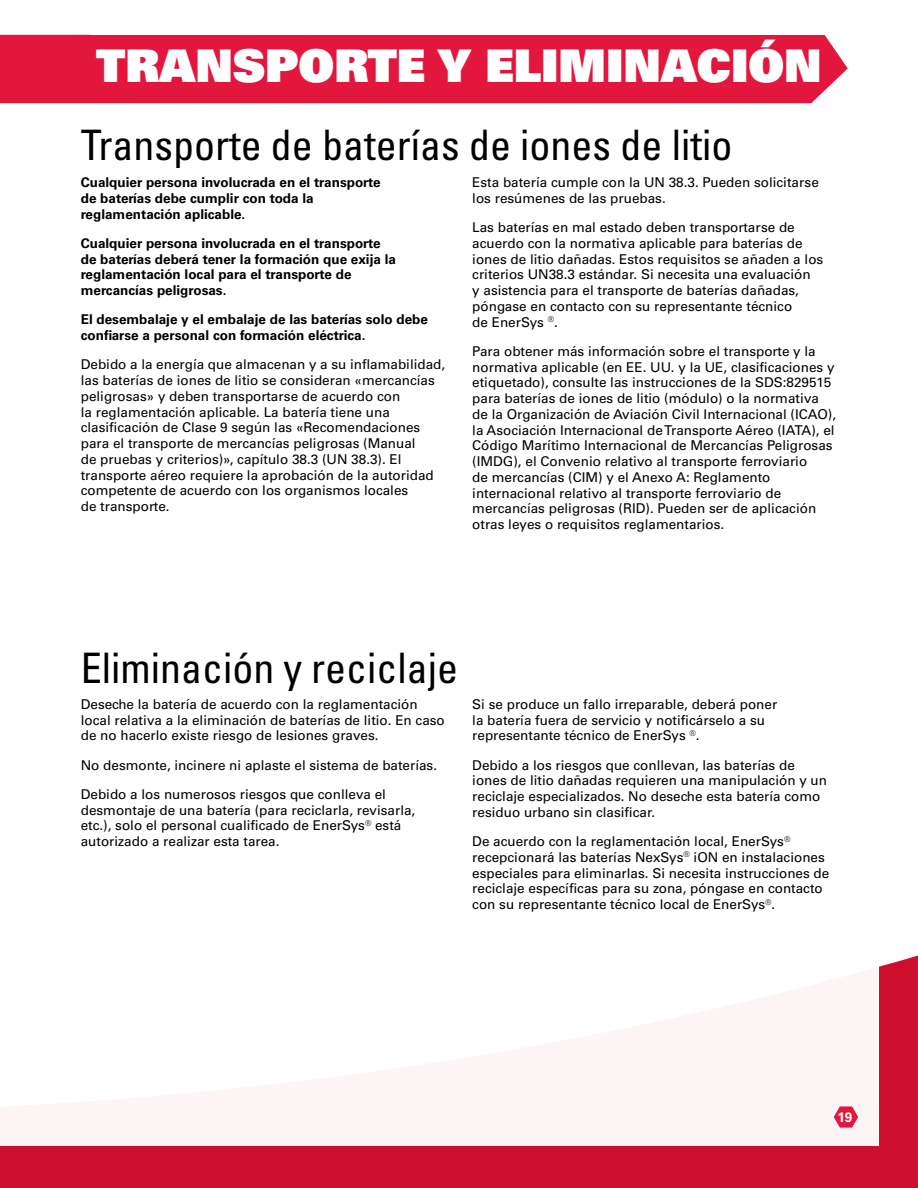
<style>
.page{position:relative;width:918px;height:1188px;background:#fff}
.page>*{position:absolute;margin:0;border:0;box-sizing:border-box;transform-origin:0 0}
.t1{font:45px "Univers LT Std X Black";color:#fff}
.Labels{font:condensed 42px "Univers LT Std";color:#000}
.Labels-2{font:13.5px/15.8px "Univers LT Std";color:#000}
.Labels-3{font:700 13.5px/15.8px "Univers LT Std";color:#000}
.t2{font:700 13.5px "Univers LT Std";color:#fff}
</style>
<div class="page">
<div style="left:0;top:955px;width:918px;height:233px;background:#ce0e2d"></div>
<div style="left:0;top:857px;width:879px;height:289px;background:#fff"></div>
<div style="left:135px;top:35px;width:713px;height:68px;background:#e3173e"></div>
<div style="left:0;top:35px;width:135px;height:68px;background:#e3173e"></div>
<svg style="left:834px;top:1106px;width:24px;height:22px"></svg>
<p class="t1" style="left:96px;top:36px;width:727px">TRANSPORTE Y ELIMINACIÓN</p>
<p class="Labels" style="left:81px;top:118px;width:653px">Transporte de baterías de iones de litio</p>
<p class="Labels-3" style="left:81px;top:175px;width:301px">Cualquier persona involucrada en el transporte de baterías debe cumplir con toda la reglamentación aplicable.</p>
<p class="Labels-3" style="left:81px;top:235px;width:317px">Cualquier persona involucrada en el transporte de baterías deberá tener la formación que exija la reglamentación local para el transporte de mercancías peligrosas.</p>
<p class="Labels-3" style="left:81px;top:312px;width:349px">El desembalaje y el embalaje de las baterías solo debe confiarse a personal con formación eléctrica.</p>
<p class="Labels-2" style="left:81px;top:357px;width:366px">Debido a la energía que almacenan y a su inflamabilidad, las baterías de iones de litio se consideran «mercancías peligrosas» y deben transportarse de acuerdo con<br>la reglamentación aplicable. La batería tiene una clasificación de Clase 9 según las «Recomendaciones para el transporte de mercancías peligrosas (Manual<br>de pruebas y criterios)», capítulo 38.3 (UN 38.3). El transporte aéreo requiere la aprobación de la autoridad competente de acuerdo con los organismos locales<br>de transporte.</p>
<p class="Labels-2" style="left:472px;top:175px;width:348px">Esta batería cumple con la UN 38.3. Pueden solicitarse los resúmenes de las pruebas.</p>
<p class="Labels-2" style="left:472px;top:220px;width:353px">Las baterías en mal estado deben transportarse de acuerdo con la normativa aplicable para baterías de iones de litio dañadas. Estos requisitos se añaden a los criterios UN38.3 estándar. Si necesita una evaluación<br>y asistencia para el transporte de baterías dañadas, póngase en contacto con su representante técnico<br>de EnerSys <sup>®</sup>.</p>
<p class="Labels-2" style="left:472px;top:343px;width:365px">Para obtener más información sobre el transporte y la normativa aplicable (en EE. UU. y la UE, clasificaciones y etiquetado), consulte las instrucciones de la SDS:829515 para baterías de iones de litio (módulo) o la normativa de la Organización de Aviación Civil Internacional (ICAO), la Asociación Internacional de Transporte Aéreo (IATA), el Código Marítimo Internacional de Mercancías Peligrosas (IMDG), el Convenio relativo al transporte ferroviario<br>de mercancías (CIM) y el Anexo A: Reglamento internacional relativo al transporte ferroviario de mercancías peligrosas (RID). Pueden ser de aplicación otras leyes o requisitos reglamentarios.</p>
<p class="Labels" style="left:81px;top:641px;width:379px">Eliminación y reciclaje</p>
<p class="Labels-2" style="left:81px;top:696px;width:366px">Deseche la batería de acuerdo con la reglamentación local relativa a la eliminación de baterías de litio. En caso de no hacerlo existe riesgo de lesiones graves.</p>
<p class="Labels-2" style="left:81px;top:757px;width:358px">No desmonte, incinere ni aplaste el sistema de baterías.</p>
<p class="Labels-2" style="left:81px;top:786px;width:336px">Debido a los numerosos riesgos que conlleva el desmontaje de una batería (para reciclarla, revisarla, etc.), solo el personal cualificado de EnerSys<sup>®</sup> está autorizado a realizar esta tarea.</p>
<p class="Labels-2" style="left:472px;top:696px;width:307px">Si se produce un fallo irreparable, deberá poner la batería fuera de servicio y notificárselo a su representante técnico de EnerSys <sup>®</sup>.</p>
<p class="Labels-2" style="left:472px;top:757px;width:356px">Debido a los riesgos que conllevan, las baterías de iones de litio dañadas requieren una manipulación y un reciclaje especializados. No deseche esta batería como residuo urbano sin clasificar.</p>
<p class="Labels-2" style="left:472px;top:834px;width:359px">De acuerdo con la reglamentación local, EnerSys<sup>® </sup>recepcionará las baterías NexSys<sup>®</sup> iON en instalaciones especiales para eliminarlas. Si necesita instrucciones de reciclaje específicas para su zona, póngase en contacto con su representante técnico local de EnerSys<sup>®</sup>.</p>
<p class="t2" style="left:838px;top:1109px;width:16px">19</p>
</div>
